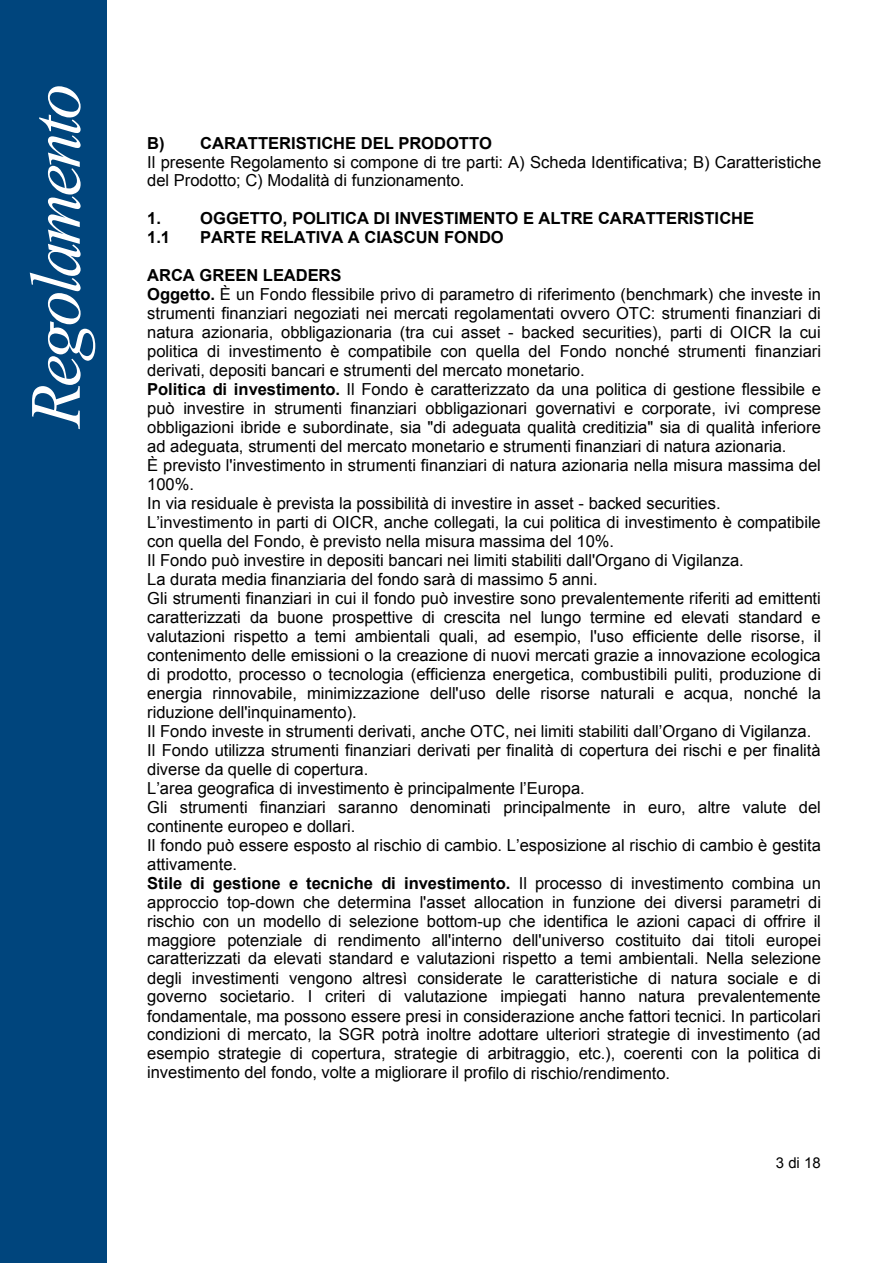
<style>
.page{position:relative;width:893px;height:1263px;background:#fff}
.page>*{position:absolute;margin:0;border:0;box-sizing:border-box;transform-origin:0 0}
.t1{font:italic 72px "Times New Roman";letter-spacing:-.05em;color:#fff}
.t2{font:16.5px/18.9px "Arial";color:#000}
.t3{font:700 16.5px/19px "Arial";letter-spacing:-.005em;color:#000}
.t4{font:15px "Arial";color:#000}
.s1{font-weight:700}
</style>
<div class="page">
<div style="left:0;top:0;width:106px;height:1263px;background:#00457d"></div>
<h1 class="t1" style="left:6px;top:428px;width:345px;rotate:-90deg">Regolamento</h1>
<p class="t3" style="left:147px;top:134px;width:346px">B) CARATTERISTICHE DEL PRODOTTO</p>
<p class="t2" style="left:147px;top:152px;width:676px">Il presente Regolamento si compone di tre parti: A) Scheda Identificativa; B) Caratteristiche del Prodotto; C) Modalità di funzionamento.</p>
<p class="t3" style="left:147px;top:210px;width:608px">1. OGGETTO, POLITICA DI INVESTIMENTO E ALTRE CARATTERISTICHE<br>1.1</p>
<p class="t3" style="left:200px;top:229px;width:305px">PARTE RELATIVA A CIASCUN FONDO</p>
<p class="t2" style="left:147px;top:266px;width:675px"><span class="s1">ARCA GREEN LEADERS<br>Oggetto.</span> È un Fondo flessibile privo di parametro di riferimento (benchmark) che investe in strumenti finanziari negoziati nei mercati regolamentati ovvero OTC: strumenti finanziari di natura azionaria, obbligazionaria (tra cui asset - backed securities), parti di OICR la cui politica di investimento è compatibile con quella del Fondo nonché strumenti finanziari derivati, depositi bancari e strumenti del mercato monetario.<br><span class="s1">Politica di investimento.</span> Il Fondo è caratterizzato da una politica di gestione flessibile e può investire in strumenti finanziari obbligazionari governativi e corporate, ivi comprese obbligazioni ibride e subordinate, sia "di adeguata qualità creditizia" sia di qualità inferiore ad adeguata, strumenti del mercato monetario e strumenti finanziari di natura azionaria.<br>È previsto l'investimento in strumenti finanziari di natura azionaria nella misura massima del 100%.<br>In via residuale è prevista la possibilità di investire in asset - backed securities.<br>L’investimento in parti di OICR, anche collegati, la cui politica di investimento è compatibile con quella del Fondo, è previsto nella misura massima del 10%.<br>Il Fondo può investire in depositi bancari nei limiti stabiliti dall'Organo di Vigilanza.<br>La durata media finanziaria del fondo sarà di massimo 5 anni.<br>Gli strumenti finanziari in cui il fondo può investire sono prevalentemente riferiti ad emittenti caratterizzati da buone prospettive di crescita nel lungo termine ed elevati standard e valutazioni rispetto a temi ambientali quali, ad esempio, l'uso efficiente delle risorse, il contenimento delle emissioni o la creazione di nuovi mercati grazie a innovazione ecologica di prodotto, processo o tecnologia (efficienza energetica, combustibili puliti, produzione di energia rinnovabile, minimizzazione dell'uso delle risorse naturali e acqua, nonché la riduzione dell'inquinamento).<br>Il Fondo investe in strumenti derivati, anche OTC, nei limiti stabiliti dall’Organo di Vigilanza.<br>Il Fondo utilizza strumenti finanziari derivati per finalità di copertura dei rischi e per finalità diverse da quelle di copertura.<br>L’area geografica di investimento è principalmente l’Europa.<br>Gli strumenti finanziari saranno denominati principalmente in euro, altre valute del continente europeo e dollari.<br>Il fondo può essere esposto al rischio di cambio. L’esposizione al rischio di cambio è gestita attivamente.<br><span class="s1">Stile di gestione e tecniche di investimento.</span> Il processo di investimento combina un approccio top-down che determina l'asset allocation in funzione dei diversi parametri di rischio con un modello di selezione bottom-up che identifica le azioni capaci di offrire il maggiore potenziale di rendimento all'interno dell'universo costituito dai titoli europei caratterizzati da elevati standard e valutazioni rispetto a temi ambientali. Nella selezione degli investimenti vengono altresì considerate le caratteristiche di natura sociale e di governo societario. I criteri di valutazione impiegati hanno natura prevalentemente fondamentale, ma possono essere presi in considerazione anche fattori tecnici. In particolari condizioni di mercato, la SGR potrà inoltre adottare ulteriori strategie di investimento (ad esempio strategie di copertura, strategie di arbitraggio, etc.), coerenti con la politica di investimento del fondo, volte a migliorare il profilo di rischio/rendimento.</p>
<p class="t4" style="left:776px;top:1153px;width:46px">3 di 18</p>
</div>
